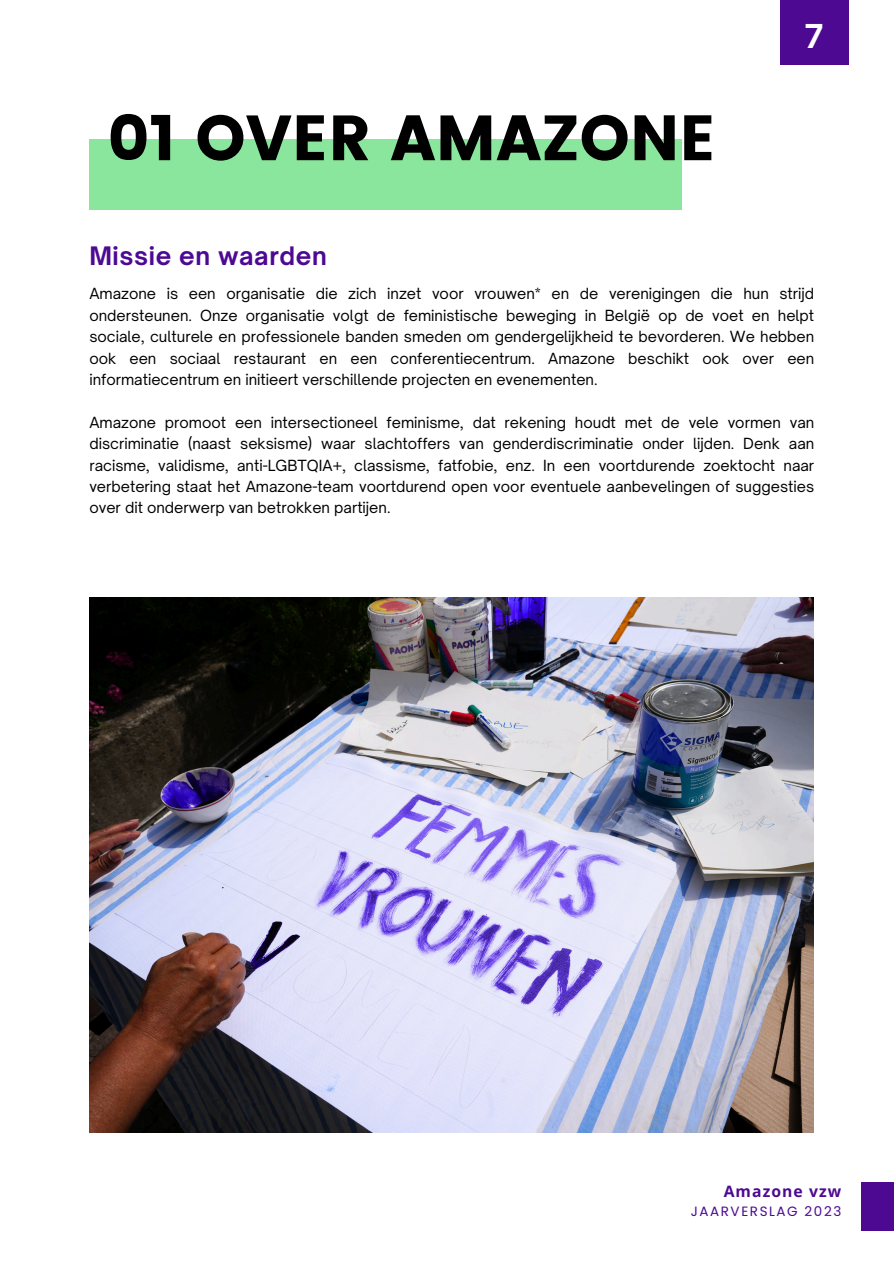
<style>
.page{position:relative;width:894px;height:1264px;background:#fff}
.page>*{position:absolute;margin:0;border:0;box-sizing:border-box;transform-origin:0 0}
.t1{font:63.75px "Poppins";color:#000}
.t2{font:700 31.5px "Open Sauce One";color:#fff}
.t3{font:700 24.3px "Open Sauce One";letter-spacing:.025em;color:#4d0992}
.t4{font:700 15.75px "Open Sans";letter-spacing:.07em;color:#4d0992}
.t5{font:14.7px/21.3px "Open Sauce One";color:#000;text-align:justify}
.t6{font:13.5px "Poppins";letter-spacing:.12em;color:#4d0992}
</style>
<div class="page">
<div style="left:861px;top:1182px;width:32px;height:48px;background:#4d0992"></div>
<div style="left:89px;top:139px;width:593px;height:71px;background:#8ae69c"></div>
<div style="left:780px;top:0;width:68px;height:65px;background:#4d0992"></div>
<img style="left:89px;top:598px;width:724px;height:534px">
<h2 class="t1" style="left:108px;top:101px;width:609px">01 OVER AMAZONE</h2>
<h3 class="t3" style="left:89px;top:241px;width:239px">Missie en waarden</h3>
<p class="t2" style="left:804px;top:17px;width:20px">7</p>
<p class="t5" style="left:89px;top:283px;width:726px">Amazone is een organisatie die zich inzet voor vrouwen* en de verenigingen die hun strijd ondersteunen. Onze organisatie volgt de feministische beweging in België op de voet en helpt sociale, culturele en professionele banden smeden om gendergelijkheid te bevorderen. We hebben ook een sociaal restaurant en een conferentiecentrum. Amazone beschikt ook over een informatiecentrum en initieert verschillende projecten en evenementen.</p>
<p class="t5" style="left:89px;top:411px;width:726px">Amazone promoot een intersectioneel feminisme, dat rekening houdt met de vele vormen van discriminatie (naast seksisme) waar slachtoffers van genderdiscriminatie onder lijden. Denk aan racisme, validisme, anti-LGBTQIA+, classisme, fatfobie, enz. In een voortdurende zoektocht naar verbetering staat het Amazone-team voortdurend open voor eventuele aanbevelingen of suggesties over dit onderwerp van betrokken partijen.</p>
<h1 class="t4" style="left:723px;top:1179px;width:119px">Amazone vzw</h1>
<p class="t6" style="left:690px;top:1201px;width:152px">JAARVERSLAG 2023</p>
</div>
